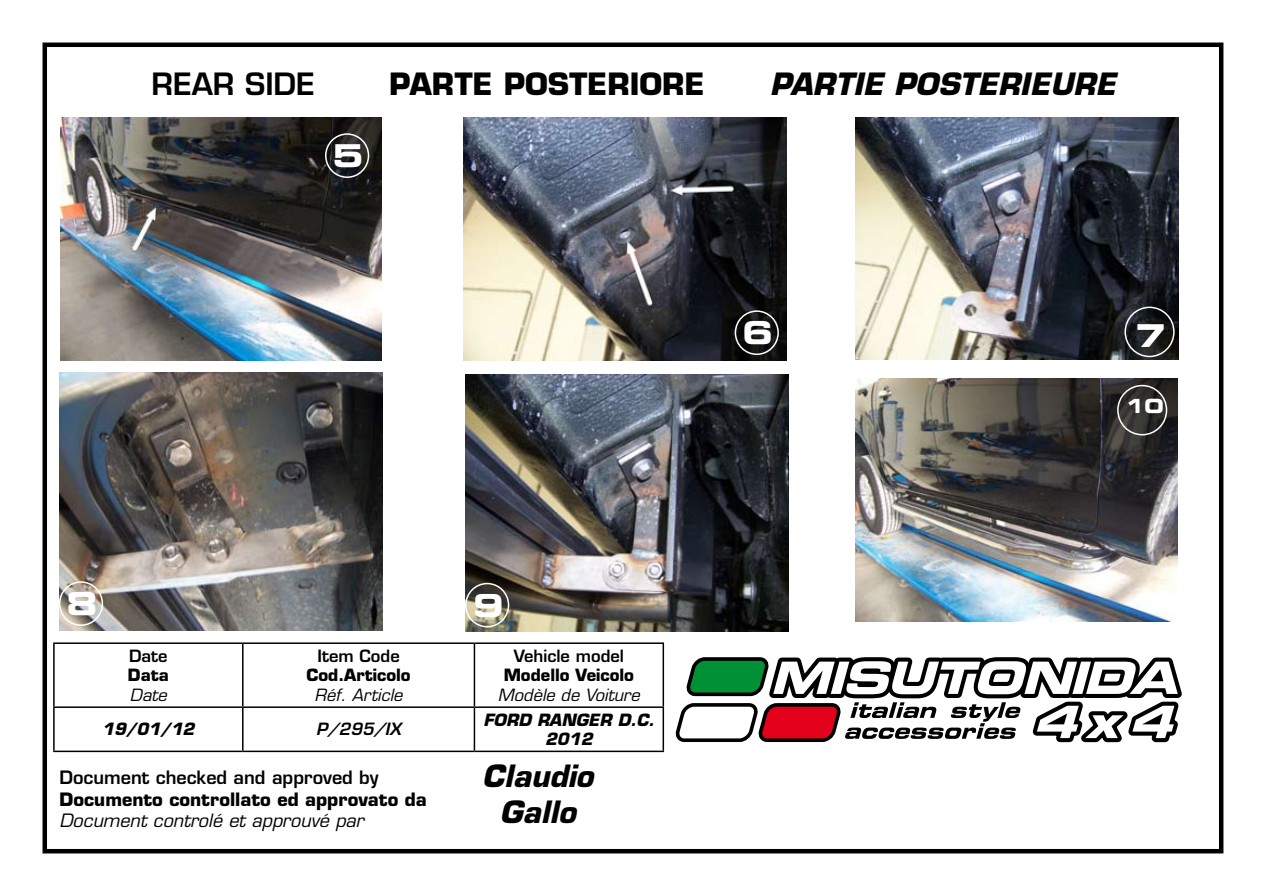
<style>
.page{position:relative;width:1263px;height:893px;background:#fff}
.page>*{position:absolute;margin:0;border:0;box-sizing:border-box;transform-origin:0 0}
.t1{font:31.5px "Eurostile LT Std Bold Ex 2";color:#fff}
.t2{font:italic 700 30px/36px "Eurostile LT Std";color:#000;text-align:center}
.t3{font:700 30px "Eurostile LT Std";color:#000}
.t4{font:600 30px "Eurostile LT Std";color:#000}
.t5{font:19.5px "Eurostile LT Std Bold Ex 2";color:#fff}
.t6{font:700 18px "Eurostile LT Std";color:#000}
.t7{font:italic 18px "Eurostile LT Std";color:#000}
.t8{font:600 18px "Eurostile LT Std";color:#000}
.t9{font:700 16.5px "Eurostile LT Std";color:#000}
.t10{font:italic 16.5px "Eurostile LT Std";color:#000}
.t11{font:italic 700 16.5px/19.8px "Eurostile LT Std";color:#000;text-align:center}
.t12{font:600 16.5px "Eurostile LT Std";color:#000}
.t13{font:italic 600 16.5px "Eurostile LT Std";color:#000}
</style>
<div class="page">
<div style="left:43px;top:43px;width:1180px;height:810px;border:4px solid #000"></div>
<img style="left:60px;top:118px;width:322px;height:242px">
<div style="left:325px;top:133px;width:44px;height:45px;border:2px solid #fff;border-radius:50%"></div>
<img style="left:463px;top:118px;width:323px;height:242px">
<div style="left:735px;top:310px;width:44px;height:45px;border:2px solid #fff;border-radius:50%"></div>
<img style="left:856px;top:118px;width:322px;height:242px">
<div style="left:1124px;top:307px;width:50px;height:50px;border:2px solid #fff;border-radius:50%"></div>
<img style="left:59px;top:373px;width:323px;height:257px">
<div style="left:59px;top:581px;width:44px;height:45px;border:2px solid #fff;border-radius:50%"></div>
<svg style="left:676px;top:657px;width:506px;height:86px"></svg>
<img style="left:465px;top:374px;width:323px;height:258px">
<div style="left:465px;top:583px;width:44px;height:44px;border:2px solid #fff;border-radius:50%"></div>
<img style="left:855px;top:379px;width:323px;height:242px">
<div style="left:1117px;top:385px;width:50px;height:50px;border:2px solid #fff;border-radius:50%"></div>
<hr style="left:53px;top:642px;width:190px;height:2px;background:#000">
<hr style="left:53px;top:644px;width:2px;height:62px;background:#000">
<hr style="left:243px;top:642px;width:231px;height:2px;background:#000">
<hr style="left:242px;top:644px;width:2px;height:62px;background:#000">
<hr style="left:474px;top:642px;width:190px;height:2px;background:#000">
<hr style="left:474px;top:644px;width:1px;height:62px;background:#000">
<hr style="left:662px;top:644px;width:2px;height:62px;background:#000">
<hr style="left:53px;top:706px;width:190px;height:2px;background:#000">
<hr style="left:53px;top:708px;width:2px;height:43px;background:#000">
<hr style="left:243px;top:706px;width:231px;height:2px;background:#000">
<hr style="left:242px;top:708px;width:2px;height:43px;background:#000">
<hr style="left:474px;top:706px;width:190px;height:2px;background:#000">
<hr style="left:474px;top:708px;width:1px;height:43px;background:#000">
<hr style="left:662px;top:708px;width:2px;height:43px;background:#000">
<hr style="left:53px;top:751px;width:190px;height:1px;background:#000">
<hr style="left:243px;top:751px;width:231px;height:1px;background:#000">
<hr style="left:474px;top:751px;width:190px;height:1px;background:#000">
<h2 class="t4" style="left:151px;top:65px;width:165px">REAR SIDE</h2>
<h2 class="t3" style="left:389px;top:65px;width:317px">PARTE POSTERIORE</h2>
<h2 class="t2" style="left:770px;top:66px;width:348px">PARTIE POSTERIEURE</h2>
<h1 class="t1" style="left:333px;top:134px;width:33px">5</h1>
<h1 class="t1" style="left:67px;top:582px;width:33px">8</h1>
<h1 class="t1" style="left:473px;top:583px;width:33px">9</h1>
<p class="t12" style="left:129px;top:645px;width:40px">Date</p>
<p class="t9" style="left:128px;top:665px;width:42px">Data</p>
<p class="t10" style="left:130px;top:685px;width:38px">Date</p>
<p class="t12" style="left:317px;top:645px;width:84px">Item Code</p>
<p class="t9" style="left:306px;top:665px;width:106px">Cod.Articolo</p>
<p class="t10" style="left:315px;top:685px;width:89px">Réf. Article</p>
<p class="t12" style="left:514px;top:645px;width:112px">Vehicle model</p>
<p class="t9" style="left:504px;top:665px;width:132px">Modello Veicolo</p>
<p class="t10" style="left:498px;top:685px;width:143px">Modèle de Voiture</p>
<p class="t11" style="left:102px;top:720px;width:94px">19/01/12</p>
<p class="t13" style="left:316px;top:719px;width:86px">P/295/IX</p>
<p class="t11" style="left:483px;top:710px;width:172px">FORD RANGER D.C.<br>2012</p>
<p class="t8" style="left:59px;top:766px;width:321px">Document checked and approved by</p>
<p class="t6" style="left:60px;top:788px;width:369px">Documento controllato ed approvato da</p>
<p class="t7" style="left:59px;top:810px;width:306px">Document controlé et approuvé par</p>
<h2 class="t2" style="left:482px;top:758px;width:113px">Claudio<br>Gallo</h2>
<h1 class="t1" style="left:742px;top:311px;width:33px">6</h1>
<h1 class="t1" style="left:1135px;top:313px;width:33px">7</h1>
<p class="t5" style="left:1125px;top:392px;width:40px">10</p>
</div>
